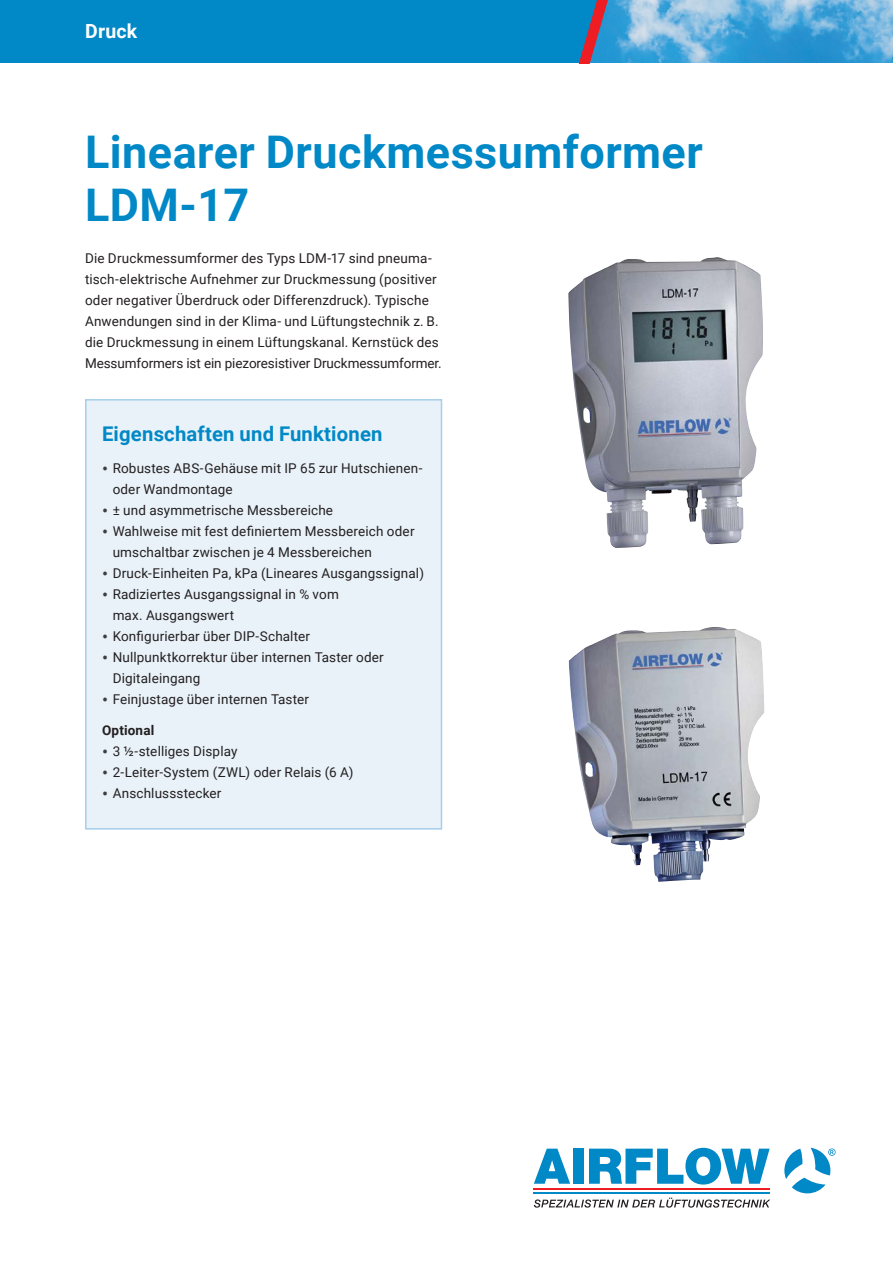
<style>
.page{position:relative;width:893px;height:1263px;background:#fff}
.page>*{position:absolute;margin:0;border:0;box-sizing:border-box;transform-origin:0 0}
.t1{font:700 45px/52.5px "Roboto";letter-spacing:.01em;color:#0088c7}
.t2{font:700 20.25px "Roboto";letter-spacing:.01em;color:#0088c7}
.t3{font:700 19.5px "Roboto";letter-spacing:.015em;color:#fff}
.t4{font:13.5px/21px "Roboto";letter-spacing:.01em;color:#231f20}
.t5{font:700 13.5px "Roboto";letter-spacing:.01em;color:#231f20}
.s1{font-size:18px;color:#3e3e3f}
</style>
<div class="page">
<div style="left:85px;top:399px;width:357px;height:431px;background:#e9f2f9;border:2px solid #a5cfea"></div>
<img style="left:568px;top:257px;width:176px;height:291px">
<img style="left:568px;top:627px;width:197px;height:255px">
<div style="left:0;top:0;width:882px;height:63px;background:#0088c7"></div>
<svg style="left:579px;top:0;width:314px;height:63px;background:#5ea5d3"></svg>
<svg style="left:534px;top:1148px;width:36px;height:36px"></svg>
<div style="left:573px;top:1148px;width:10px;height:36px;background:#0088c7"></div>
<svg style="left:589px;top:1148px;width:181px;height:36px"></svg>
<hr style="left:534px;top:1188px;width:236px;height:2px;background:#ee1d23">
<hr style="left:534px;top:1192px;width:236px;height:1px;background:#0088c7">
<svg style="left:534px;top:1197px;width:236px;height:11px"></svg>
<svg style="left:784px;top:1148px;width:52px;height:45px"></svg>
<h3 class="t3" style="left:85px;top:18px;width:54px">Druck</h3>
<h1 class="t1" style="left:85px;top:124px;width:619px">Linearer Druckmessumformer<br>LDM-17</h1>
<p class="t4" style="left:85px;top:247px;width:358px">Die Druckmessumformer des Typs LDM-17 sind pneuma&shy;tisch-elektrische Aufnehmer zur Druckmessung (positiver oder negativer Überdruck oder Differenzdruck). Typische Anwendungen sind in der Klima- und Lüftungstechnik z. B. die Druckmessung in einem Lüftungskanal. Kernstück des Messumformers ist ein piezoresistiver Druckmessumformer.</p>
<h2 class="t2" style="left:102px;top:420px;width:282px">Eigenschaften und Funktionen</h2>
<p class="t4" style="left:113px;top:457px;width:311px;text-indent:-11px"><span class="s1">•</span> Robustes ABS-Gehäuse mit IP 65 zur Hutschienen&shy;oder Wandmontage</p>
<p class="t4" style="left:102px;top:499px;width:233px"><span class="s1">•</span> ± und asymmetrische Messbereiche</p>
<p class="t4" style="left:113px;top:520px;width:303px;text-indent:-11px"><span class="s1">•</span> Wahlweise mit fest definiertem Messbereich oder umschaltbar zwischen je 4 Messbereichen</p>
<p class="t4" style="left:102px;top:562px;width:323px"><span class="s1">•</span> Druck-Einheiten Pa, kPa (Lineares Ausgangssignal)</p>
<p class="t4" style="left:113px;top:583px;width:228px;text-indent:-11px"><span class="s1">•</span> Radiziertes Ausgangssignal in % vom max. Ausgangswert</p>
<p class="t4" style="left:102px;top:625px;width:210px"><span class="s1">•</span> Konfigurierbar über DIP-Schalter</p>
<p class="t4" style="left:113px;top:646px;width:273px;text-indent:-11px"><span class="s1">•</span> Nullpunktkorrektur über internen Taster oder<br>Digitaleingang</p>
<p class="t4" style="left:102px;top:688px;width:208px"><span class="s1">•</span> Feinjustage über internen Taster</p>
<p class="t5" style="left:102px;top:721px;width:54px">Optional</p>
<p class="t4" style="left:102px;top:740px;width:137px"><span class="s1">•</span> 3 ½-stelliges Display</p>
<p class="t4" style="left:102px;top:761px;width:253px"><span class="s1">•</span> 2-Leiter-System (ZWL) oder Relais (6 A)</p>
<p class="t4" style="left:102px;top:782px;width:121px"><span class="s1">•</span> Anschlussstecker</p>
</div>
